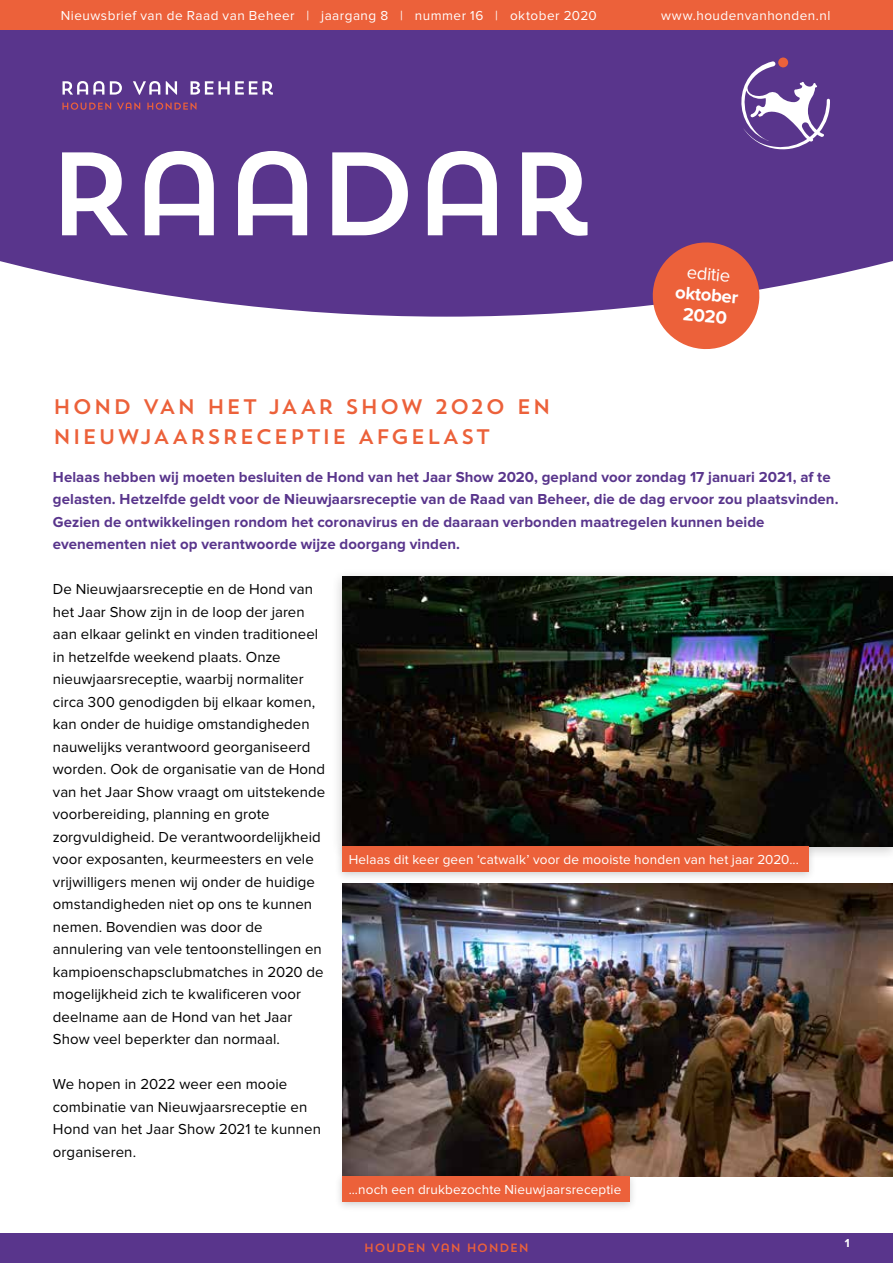
<style>
.page{position:relative;width:893px;height:1263px;background:#fff}
.page>*{position:absolute;margin:0;border:0;box-sizing:border-box;transform-origin:0 0}
.t1{font:117.9px "Trend Sans One";letter-spacing:-.07em;color:#fff}
.t2{font:21px/30px "Trend Sans One";letter-spacing:.045em;color:#ec613a}
.t3{font:700 18.45px/20.9px "Proxima Nova";color:#fff;text-align:center}
.t4{font:18.45px "Proxima Nova";color:#fff}
.t5{font:15px/22.5px "Proxima Nova";letter-spacing:.005em;color:#000}
.t6{font:700 15px/22.5px "Proxima Nova";letter-spacing:.005em;color:#59358c}
.t7{font:13.5px "Proxima Nova";letter-spacing:.015em;color:#fff}
.t8{font:13.5px "Proxima Nova";letter-spacing:.035em;color:#fff}
.t9{font:12px "Trend Sans One";color:#ec613a}
.t10{font:700 12px "Proxima Nova";color:#fff}
</style>
<div class="page">
<div style="left:0;top:1233px;width:893px;height:30px;background:#59358c"></div>
<div style="left:0;top:30px;width:893px;height:287px;background:#59358c"></div>
<svg style="left:63px;top:81px;width:41px;height:14px"></svg>
<svg style="left:110px;top:81px;width:12px;height:14px"></svg>
<svg style="left:133px;top:81px;width:27px;height:14px"></svg>
<svg style="left:166px;top:81px;width:11px;height:14px"></svg>
<svg style="left:191px;top:81px;width:82px;height:14px"></svg>
<svg style="left:62px;top:103px;width:49px;height:7px"></svg>
<svg style="left:117px;top:103px;width:23px;height:7px"></svg>
<svg style="left:147px;top:103px;width:49px;height:7px"></svg>
<svg style="left:730px;top:61px;width:100px;height:89px"></svg>
<div style="left:778px;top:58px;width:10px;height:9px;background:#eb613a;border-radius:50%"></div>
<div style="left:0;top:0;width:893px;height:30px;background:#ec613a"></div>
<svg style="left:650px;top:240px;width:112px;height:110px;background:#d96f5f"></svg>
<img style="left:342px;top:884px;width:551px;height:292px">
<div style="left:331px;top:568px;width:562px;height:292px;background:#000;opacity:.2"></div>
<img style="left:342px;top:576px;width:551px;height:270px">
<div style="left:334px;top:1170px;width:304px;height:42px;background:#000;opacity:.2"></div>
<div style="left:342px;top:1176px;width:288px;height:26px;background:#ec613a"></div>
<div style="left:334px;top:840px;width:483px;height:42px;background:#000;opacity:.2"></div>
<div style="left:342px;top:846px;width:466px;height:26px;background:#ec613a"></div>
<p class="t8" style="left:61px;top:9px;width:537px">Nieuwsbrief van de Raad van Beheer | jaargang 8 | nummer 16 | oktober 2020</p>
<h1 class="t1" style="left:45px;top:118px;width:555px">RAADAR</h1>
<p class="t8" style="left:661px;top:9px;width:171px">www.houdenvanhonden.nl</p>
<p class="t4" style="left:688px;top:264px;width:45px;rotate:5deg">editie</p>
<p class="t3" style="left:676px;top:282px;width:65px;rotate:5deg">oktober<br>2020</p>
<h2 class="t2" style="left:53px;top:391px;width:500px">HOND VAN HET JAAR SHOW 2020 EN<br>NIEUWJAARSRECEPTIE AFGELAST</h2>
<p class="t6" style="left:53px;top:466px;width:787px">Helaas hebben wij moeten besluiten de Hond van het Jaar Show 2020, gepland voor zondag 17 januari 2021, af te gelasten. Hetzelfde geldt voor de Nieuwjaarsreceptie van de Raad van Beheer, die de dag ervoor zou plaatsvinden.<br>Gezien de ontwikkelingen rondom het coronavirus en de daaraan verbonden maatregelen kunnen beide evenementen niet op verantwoorde wijze doorgang vinden.</p>
<p class="t5" style="left:53px;top:578px;width:274px">De Nieuwjaarsreceptie en de Hond van het Jaar Show zijn in de loop der jaren aan elkaar gelinkt en vinden traditioneel in hetzelfde weekend plaats. Onze nieuwjaarsreceptie, waarbij normaliter circa 300 genodigden bij elkaar komen, kan onder de huidige omstandigheden nauwelijks verantwoord georganiseerd worden. Ook de organisatie van de Hond van het Jaar Show vraagt om uitstekende voorbereiding, planning en grote zorgvuldigheid. De verantwoordelijkheid voor exposanten, keurmeesters en vele vrijwilligers menen wij onder de huidige omstandigheden niet op ons te kunnen nemen. Bovendien was door de annulering van vele tentoonstellingen en kampioenschapsclubmatches in 2020 de mogelijkheid zich te kwalificeren voor deelname aan de Hond van het Jaar Show veel beperkter dan normaal.</p>
<p class="t5" style="left:53px;top:1073px;width:270px">We hopen in 2022 weer een mooie combinatie van Nieuwjaarsreceptie en<br>Hond van het Jaar Show 2021 te kunnen organiseren.</p>
<p class="t7" style="left:349px;top:1183px;width:274px">...noch een drukbezochte Nieuwjaarsreceptie</p>
<p class="t7" style="left:349px;top:854px;width:452px">Helaas dit keer geen ‘catwalk’ voor de mooiste honden van het jaar 2020...</p>
<p class="t9" style="left:364px;top:1240px;width:167px">HOUDEN VAN HONDEN</p>
<p class="t10" style="left:845px;top:1237px;width:6px">1</p>
</div>
